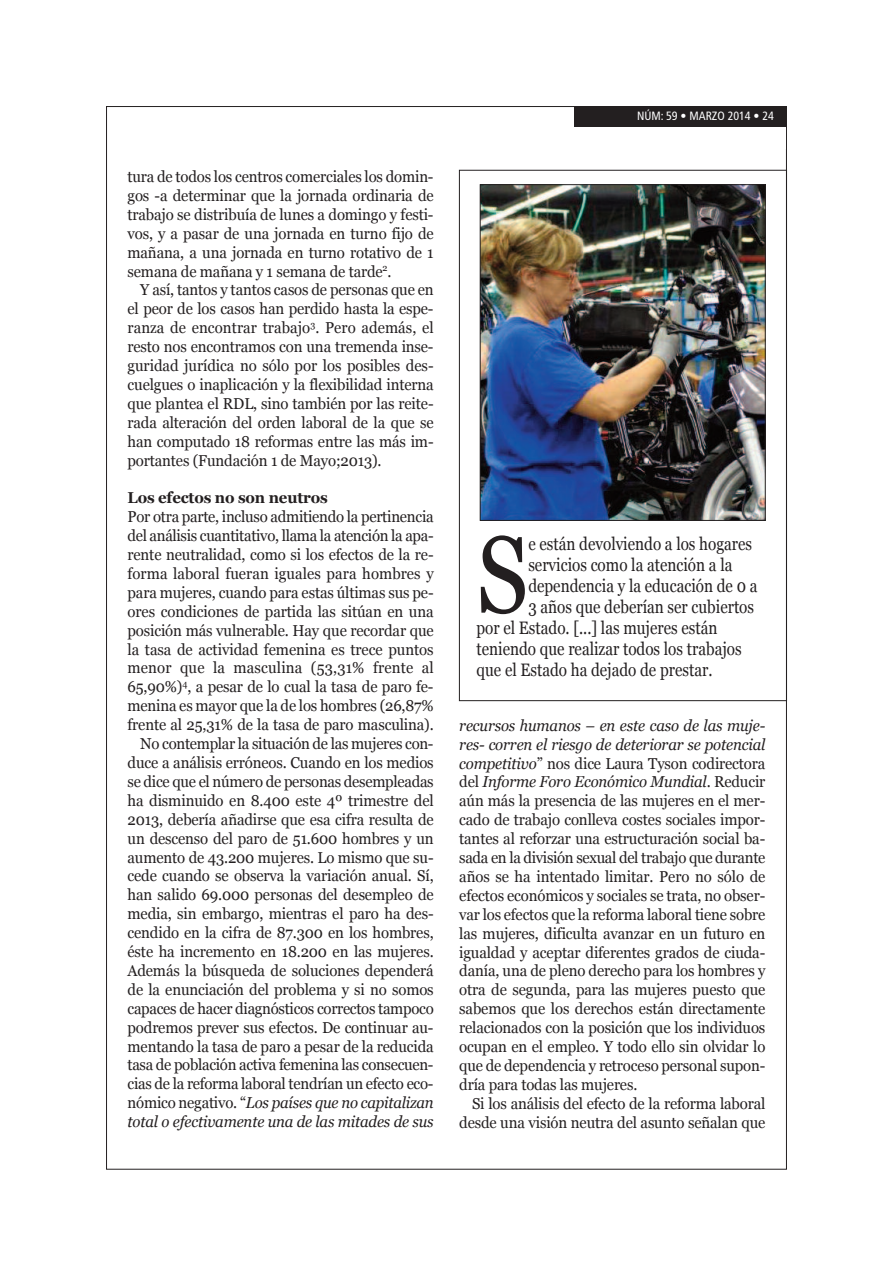
<style>
.page{position:relative;width:893px;height:1263px;background:#fff}
.page>*{position:absolute;margin:0;border:0;box-sizing:border-box;transform-origin:0 0}
.t1{font:108.9px "Georgia";color:#231f20;scale:.85 1}
.t2{font:18px "Georgia";color:#231f20;scale:.85 1}
.t3{font:15.75px/18.9px "Georgia";letter-spacing:-.01em;color:#231f20;text-align:justify;scale:.95 1}
.t4{font:700 15.75px "Georgia";letter-spacing:-.01em;color:#231f20;scale:.95 1}
.t5{font:condensed 12px "Frutiger";color:#fff}
.s1{font-style:italic}
</style>
<div class="page">
<div style="left:574px;top:106px;width:213px;height:22px;background:#231f20"></div>
<img style="left:482px;top:187px;width:281px;height:332px">
<div style="left:480px;top:185px;width:285px;height:336px;border:1px solid #231f20"></div>
<p class="t3" style="left:128px;top:167px;width:324px">tura de todos los centros comerciales los domin&shy;gos -a determinar que la jornada ordinaria de trabajo se distribuía de lunes a domingo y festi&shy;vos, y a pasar de una jornada en turno fijo de mañana, a una jornada en turno rotativo de 1 semana de mañana y 1 semana de tarde<sup>2</sup>.</p>
<p class="t3" style="left:128px;top:280px;width:324px;text-indent:13px">Y así, tantos y tantos casos de personas que en el peor de los casos han perdido hasta la espe&shy;ranza de encontrar trabajo<sup>3</sup>. Pero además, el resto nos encontramos con una tremenda inse&shy;guridad jurídica no sólo por los posibles des&shy;cuelgues o inaplicación y la flexibilidad interna que plantea el RDl, sino también por las reite&shy;rada alteración del orden laboral de la que se han computado 18 reformas entre las más im&shy;portantes (Fundación 1 de Mayo;2013).</p>
<p class="t4" style="left:128px;top:489px;width:212px">Los efectos no son neutros</p>
<p class="t3" style="left:128px;top:507px;width:324px;text-align:right">Por otra parte, incluso admitiendo la pertinencia del análisis cuantitativo, llama la atención la apa&shy;rente neutralidad, como si los efectos de la re&shy;forma laboral fueran iguales para hombres y para mujeres, cuando para estas últimas sus pe&shy;ores condiciones de partida las sitúan en una posición más vulnerable. Hay que recordar que la tasa de actividad femenina es trece puntos menor que la masculina (53,31% frente al 65,90%)<sup>4</sup>, a pesar de lo cual la tasa de paro fe&shy;menina es mayor que la de los hombres (26,87% frente al 25,31% de la tasa de paro masculina). no contemplar la situación de las mujeres con&shy;duce a análisis erróneos. Cuando en los medios se dice que el número de personas desempleadas ha disminuido en 8.400 este 4º trimestre del 2013, debería añadirse que esa cifra resulta de un descenso del paro de 51.600 hombres y un aumento de 43.200 mujeres. lo mismo que su&shy;cede cuando se observa la variación anual. sí, han salido 69.000 personas del desempleo de media, sin embargo, mientras el paro ha des&shy;cendido en la cifra de 87.300 en los hombres, éste ha incremento en 18.200 en las mujeres.<br>Además la búsqueda de soluciones dependerá de la enunciación del problema y si no somos capaces de hacer diagnósticos correctos tampoco podremos prever sus efectos. De continuar au&shy;mentando la tasa de paro a pesar de la reducida tasa de población activa femenina las consecuen&shy;cias de la reforma laboral tendrían un efecto eco&shy;nómico negativo. “<span class="s1">Los países que no capitalizan total o efectivamente una de las mitades de sus</span></p>
<p class="t5" style="left:637px;top:111px;width:138px">NÚM: 59 • MARZO 2014 • 24</p>
<h1 class="t1" style="left:477px;top:513px;width:63px">s</h1>
<p class="t2" style="left:528px;top:533px;width:265px">e están devolviendo a los hogares</p>
<p class="t2" style="left:528px;top:554px;width:242px">servicios como la atención a la</p>
<p class="t2" style="left:528px;top:575px;width:271px">dependencia y la educación de 0 a</p>
<p class="t2" style="left:528px;top:596px;width:267px">3 años que deberían ser cubiertos</p>
<p class="t2" style="left:477px;top:617px;width:285px">por el Estado. [...] las mujeres están</p>
<p class="t2" style="left:477px;top:638px;width:313px">teniendo que realizar todos los trabajos</p>
<p class="t2" style="left:477px;top:659px;width:279px">que el Estado ha dejado de prestar.</p>
<p class="t3" style="left:459px;top:716px;width:324px"><span class="s1">recursos humanos – en este caso de las muje&shy;res- corren el riesgo de deteriorar se potencial competitivo</span>” nos dice laura Tyson codirectora del <span class="s1">Informe Foro Económico Mundial</span>. Reducir aún más la presencia de las mujeres en el mer&shy;cado de trabajo conlleva costes sociales impor&shy;tantes al reforzar una estructuración social ba&shy;sada en la división sexual del trabajo que durante años se ha intentado limitar. Pero no sólo de efectos económicos y sociales se trata, no obser&shy;var los efectos que la reforma laboral tiene sobre las mujeres, dificulta avanzar en un futuro en igualdad y aceptar diferentes grados de ciuda&shy;danía, una de pleno derecho para los hombres y otra de segunda, para las mujeres puesto que sabemos que los derechos están directamente relacionados con la posición que los individuos ocupan en el empleo. Y todo ello sin olvidar lo que de dependencia y retroceso personal supon&shy;dría para todas las mujeres.</p>
<p class="t3" style="left:459px;top:1094px;width:324px;text-align:right">si los análisis del efecto de la reforma laboral desde una visión neutra del asunto señalan que</p>
</div>
